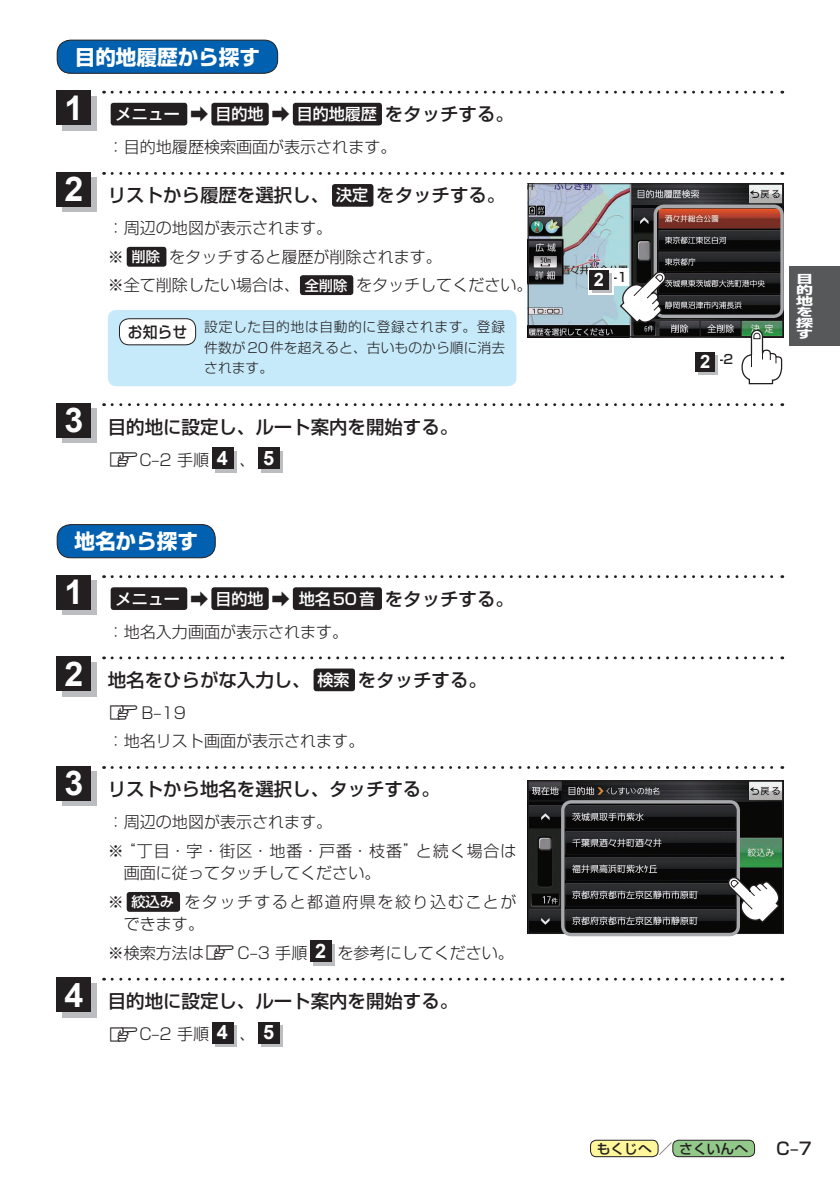
<style>
.page{position:relative;width:840px;height:1191px;background:#fff}
.page>*{position:absolute;margin:0;border:0;box-sizing:border-box;transform-origin:0 0}
.t1{font:700 34px "Arial";color:#fff}
.t2{font:700 20.6px "Shin Go Pro";color:#fff}
.t3{font:500 18.4px "Shin Go Pro";color:#231f20}
.t4{font:500 17px "Shin Go Pro";color:#231f20}
.t5{font:300 16px/28.4px "Shin Go Pro";color:#231f20}
.t6{font:300 16px/28.4px "Shin Go Pro";letter-spacing:.095em;color:#231f20}
.t7{font:500 15.6px "Shin Go Pro";color:#231f20;scale:.95 1}
.t8{font:300 13.8px/20.6px "Shin Go Pro";letter-spacing:.025em;color:#231f20;text-align:justify}
.t9{font:500 13.8px "Shin Go Pro";color:#231f20}
.t10{font:500 12.8px "Shin Go Pro";color:#231f20}
.t11{font:700 11px/11px "Shin Go Pro";color:#fff;scale:1.54 1}
.s1{font-weight:500;color:#fff}
.s2{font-weight:500;font-size:18.4px}
.s3{font-size:16px;color:#fff}
.s4{font-weight:500;font-size:14.2px;color:#fff}
.s5{font-family:"MC1";font-weight:400;font-size:14.2px}
.s6{font-family:"Arial";font-weight:700;font-size:19.8px;color:#fff}
.s7{font-family:"Arial";font-weight:700;font-size:18.4px;color:#fff}
.s8{font-size:14.2px}
</style>
<div class="page">
<div style="left:788px;top:266px;width:51px;height:80px;background:#57585a"></div>
<div style="left:590px;top:1140px;width:67px;height:16px;background:#fff79a;border-radius:6px"></div>
<div style="left:590px;top:1140px;width:68px;height:17px;border:1px solid #231f20;border-radius:6px"></div>
<div style="left:672px;top:1140px;width:82px;height:16px;background:#92c889;border-radius:6px"></div>
<div style="left:672px;top:1140px;width:82px;height:17px;border:1px solid #231f20;border-radius:6px"></div>
<svg style="left:714px;top:352px;width:4px;height:23px"></svg>
<svg style="left:698px;top:355px;width:19px;height:20px"></svg>
<div style="left:695px;top:352px;width:19px;height:20px;background:#231f20"></div>
<div style="left:57px;top:40px;width:220px;height:33px;background:#0161b0;border-radius:14px"></div>
<div style="left:57px;top:40px;width:221px;height:34px;border:1px solid #231f20;border-radius:14px"></div>
<div style="left:111px;top:103px;width:76px;height:22px;background:#231f20;border-radius:3px"></div>
<div style="left:211px;top:103px;width:57px;height:22px;background:#231f20;border-radius:3px"></div>
<div style="left:293px;top:103px;width:89px;height:22px;background:#231f20;border-radius:3px"></div>
<svg style="left:112px;top:91px;width:670px;height:3px"></svg>
<div style="left:62px;top:96px;width:34px;height:34px;background:#bcbdc0"></div>
<div style="left:57px;top:91px;width:34px;height:34px;background:#231f20"></div>
<svg style="left:215px;top:451px;width:21px;height:21px"></svg>
<div style="left:212px;top:447px;width:21px;height:21px;background:#231f20"></div>
<svg style="left:261px;top:451px;width:21px;height:21px"></svg>
<div style="left:258px;top:447px;width:21px;height:21px;background:#231f20"></div>
<svg style="left:112px;top:403px;width:670px;height:3px"></svg>
<div style="left:62px;top:409px;width:34px;height:34px;background:#bcbdc0"></div>
<div style="left:57px;top:403px;width:34px;height:34px;background:#231f20"></div>
<div style="left:57px;top:524px;width:158px;height:34px;background:#0161b0;border-radius:14px"></div>
<div style="left:57px;top:524px;width:158px;height:34px;border:1px solid #231f20;border-radius:14px"></div>
<div style="left:111px;top:587px;width:76px;height:23px;background:#231f20;border-radius:3px"></div>
<div style="left:211px;top:587px;width:57px;height:23px;background:#231f20;border-radius:3px"></div>
<div style="left:293px;top:587px;width:89px;height:23px;background:#231f20;border-radius:3px"></div>
<svg style="left:112px;top:575px;width:670px;height:3px"></svg>
<div style="left:62px;top:581px;width:34px;height:34px;background:#bcbdc0"></div>
<div style="left:57px;top:575px;width:34px;height:34px;background:#231f20"></div>
<div style="left:313px;top:668px;width:42px;height:23px;background:#231f20;border-radius:3px"></div>
<svg style="left:112px;top:656px;width:670px;height:3px"></svg>
<div style="left:62px;top:662px;width:34px;height:34px;background:#bcbdc0"></div>
<div style="left:57px;top:656px;width:34px;height:34px;background:#231f20"></div>
<img style="left:529px;top:782px;width:251px;height:150px">
<div style="left:527px;top:780px;width:255px;height:154px;border:1px solid #231f20"></div>
<div style="left:561px;top:800px;width:178px;height:136px;border:3px solid #a8a9ad;border-radius:9px"></div>
<svg style="left:726px;top:875px;width:54px;height:49px"></svg>
<div style="left:127px;top:892px;width:53px;height:19px;background:#231f20;border-radius:3px"></div>
<svg style="left:313px;top:944px;width:21px;height:21px"></svg>
<div style="left:310px;top:941px;width:21px;height:21px;background:#231f20"></div>
<svg style="left:112px;top:766px;width:670px;height:3px"></svg>
<div style="left:62px;top:771px;width:34px;height:34px;background:#bcbdc0"></div>
<div style="left:57px;top:766px;width:34px;height:34px;background:#231f20"></div>
<svg style="left:215px;top:1025px;width:21px;height:21px"></svg>
<div style="left:212px;top:1022px;width:21px;height:21px;background:#231f20"></div>
<svg style="left:261px;top:1025px;width:21px;height:21px"></svg>
<div style="left:258px;top:1022px;width:21px;height:21px;background:#231f20"></div>
<svg style="left:112px;top:977px;width:670px;height:3px"></svg>
<div style="left:62px;top:983px;width:34px;height:34px;background:#bcbdc0"></div>
<div style="left:57px;top:977px;width:34px;height:34px;background:#231f20"></div>
<div style="left:332px;top:184px;width:41px;height:23px;background:#231f20;border-radius:3px"></div>
<div style="left:127px;top:247px;width:39px;height:20px;background:#231f20;border-radius:3px"></div>
<div style="left:300px;top:275px;width:53px;height:20px;background:#231f20;border-radius:3px"></div>
<svg style="left:112px;top:172px;width:670px;height:3px"></svg>
<div style="left:62px;top:178px;width:34px;height:34px;background:#bcbdc0"></div>
<div style="left:57px;top:172px;width:34px;height:34px;background:#231f20"></div>
<div style="left:108px;top:310px;width:408px;height:76px;background:#c6eafa;border-radius:9px"></div>
<div style="left:119px;top:319px;width:76px;height:26px;background:#fff;border-radius:10px"></div>
<div style="left:119px;top:318px;width:77px;height:27px;border:1px solid #231f20;border-radius:10px"></div>
<img style="left:529px;top:185px;width:251px;height:150px">
<div style="left:527px;top:183px;width:255px;height:154px;border:1px solid #231f20"></div>
<div style="left:653px;top:205px;width:130px;height:113px;border:3px solid #a8a9ad;border-radius:9px"></div>
<svg style="left:618px;top:270px;width:49px;height:55px"></svg>
<svg style="left:740px;top:329px;width:42px;height:56px"></svg>
<div style="left:587px;top:269px;width:41px;height:17px;background:#fff"></div>
<svg style="left:587px;top:269px;width:26px;height:25px"></svg>
<svg style="left:592px;top:273px;width:19px;height:20px"></svg>
<div style="left:589px;top:270px;width:19px;height:20px;background:#231f20"></div>
<p class="t2" style="left:75px;top:40px;width:186px">目的地履歴から探す</p>
<p class="t5" style="left:108px;top:95px;width:407px;line-height:33px;text-indent:8px"><span class="s1">メニュー</span> <span class="s2">➡</span> <span class="s1">目的地</span> <span class="s2">➡</span> <span class="s1">目的地履歴</span><span class="s2">をタッチする。</span>：目的地履歴検索画面が表示されます。</p>
<h1 class="t1" style="left:64px;top:86px;width:20px">1</h1>
<h1 class="t1" style="left:64px;top:167px;width:20px">2</h1>
<h1 class="t1" style="left:64px;top:398px;width:20px">3</h1>
<p class="t3" style="left:108px;top:180px;width:399px">リストから履歴を選択し、<span class="s3">決定</span>をタッチする。</p>
<p class="t5" style="left:108px;top:212px;width:426px">：周辺の地図が表示されます。<br>※ <span class="s4">削除</span> をタッチすると履歴が削除されます。<br>※全て削除したい場合は、<span class="s4">全削除</span> をタッチしてください。</p>
<p class="t7" style="left:128px;top:319px;width:64px">お知らせ</p>
<p class="t8" style="left:204px;top:315px;width:302px">設定した目的地は自動的に登録されます。登録件数が20件を超えると、古いものから順に消去されます。</p>
<p class="t3" style="left:108px;top:411px;width:352px">目的地に設定し、ルート案内を開始する。</p>
<p class="t5" style="left:108px;top:443px;width:168px"><span class="s5">Z</span>C–2 手順 <span class="s6">4</span> 、 <span class="s6">5</span></p>
<p class="t2" style="left:74px;top:525px;width:125px">地名から探す</p>
<p class="t5" style="left:108px;top:580px;width:407px;line-height:33px;text-indent:8px"><span class="s1">メニュー</span> <span class="s2">➡</span> <span class="s1">目的地</span> <span class="s2">➡</span> <span class="s1">地名50音</span> <span class="s2">をタッチする。</span>：地名入力画面が表示されます。</p>
<h1 class="t1" style="left:64px;top:570px;width:20px">1</h1>
<h1 class="t1" style="left:64px;top:651px;width:20px">2</h1>
<h1 class="t1" style="left:64px;top:761px;width:20px">3</h1>
<h1 class="t1" style="left:64px;top:972px;width:20px">4</h1>
<p class="t3" style="left:108px;top:665px;width:380px">地名をひらがな入力し、<span class="s3">検索</span>をタッチする。</p>
<p class="t5" style="left:108px;top:696px;width:258px"><span class="s5">Z</span>B–19<br>：地名リスト画面が表示されます。</p>
<p class="t3" style="left:108px;top:774px;width:333px">リストから地名を選択し、タッチする。</p>
<p class="t5" style="left:108px;top:806px;width:410px">：周辺の地図が表示されます。<br>※“丁目・字・街区・地番・戸番・枝番”と続く場合は</p>
<p class="t6" style="left:108px;top:857px;width:410px;text-indent:16px">画面に従ってタッチしてください。<br>※ <span class="s4">絞込み</span> をタッチすると都道府県を絞り込むことが</p>
<p class="t5" style="left:108px;top:908px;width:407px;text-indent:16px">できます。<br>※検索方法は<span class="s5">Z</span>C–3 手順 <span class="s6">2</span> を参考にしてください。</p>
<p class="t3" style="left:108px;top:986px;width:352px">目的地に設定し、ルート案内を開始する。</p>
<p class="t5" style="left:108px;top:1017px;width:168px"><span class="s5">Z</span>C–2 手順 <span class="s6">4</span> 、 <span class="s6">5</span></p>
<p class="t10" style="left:593px;top:266px;width:35px"><span class="s7">2</span> -1</p>
<p class="t10" style="left:699px;top:348px;width:35px"><span class="s7">2</span> -2</p>
<p class="t11" style="left:795px;top:272px;width:12px">目的地を探す</p>
<p class="t9" style="left:596px;top:1137px;width:153px">もくじへ<span class="s8">／</span>さくいんへ</p>
<p class="t4" style="left:775px;top:1134px;width:37px">C–7</p>
</div>
